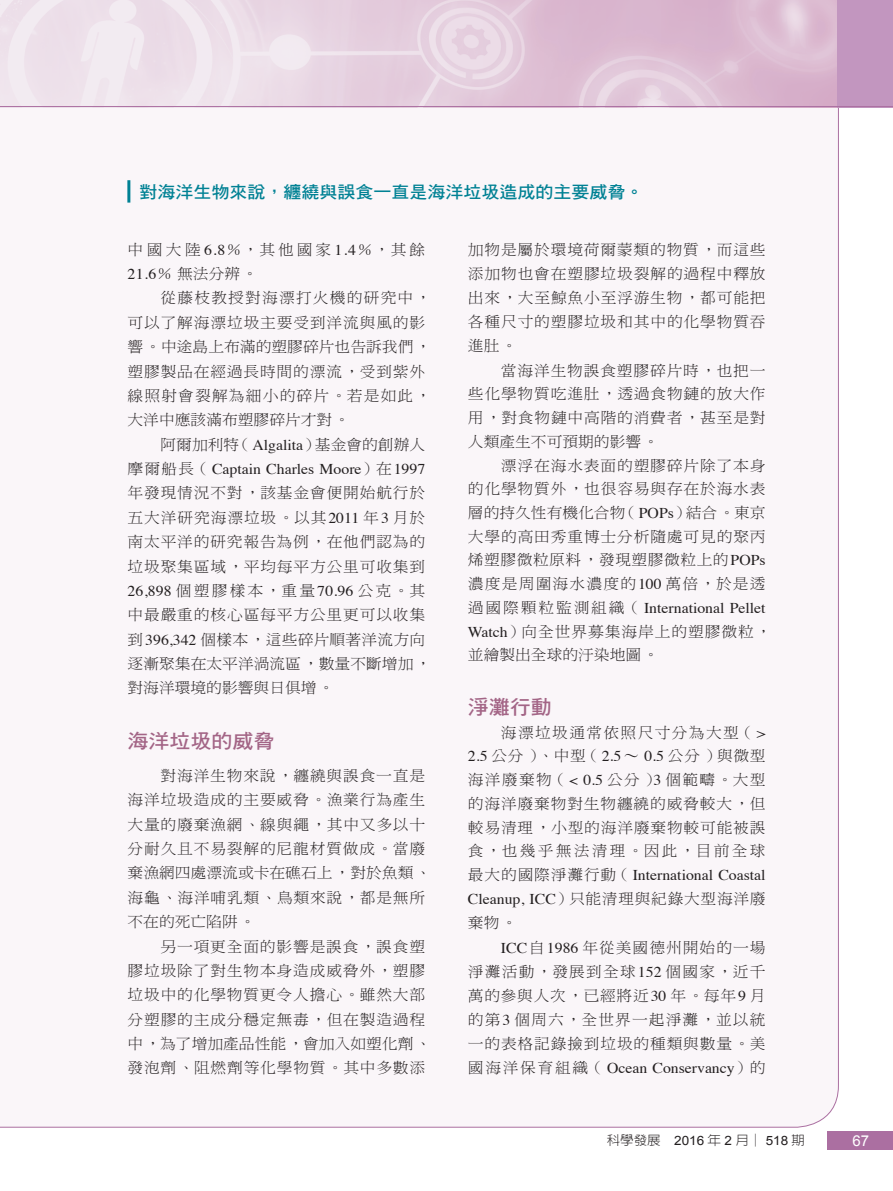
<style>
.page{position:relative;width:893px;height:1191px;background:#fff}
.page>*{position:absolute;margin:0;border:0;box-sizing:border-box;transform-origin:0 0}
.B_一般大標{font:19.95px "DF Hei Std W7";color:#a36586;scale:1.05 1}
.B_一般_抽言{font:17.1px "DF Hei Std W7";color:#008194;scale:1.05 1}
.內文{font:15px/24.3px "DF Ming Std W3";letter-spacing:.05em;color:#231f20;scale:1.05 1}
.內文-2{font:15px/24.3px "DF Ming Std W3";letter-spacing:.19em;color:#231f20;scale:1.05 1}
.t1{font:15px "Arial";color:#fff}
.t2{font:300 12.9px "AR New Hei B5";color:#231f20;scale:1.05 1}
.s1{font-family:"Times"}
.s2{font-family:"Arial";font-weight:400}
</style>
<div class="page">
<div style="left:828px;top:1131px;width:65px;height:18px;background:#ab6fa1"></div>
<div style="left:0;top:107px;width:839px;height:1021px;background:#faf6f9"></div>
<img style="left:0;top:0;width:838px;height:106px">
<div style="left:838px;top:0;width:55px;height:107px;background:#c296bf"></div>
<hr style="left:0;top:106px;width:893px;height:1px;background:#ab6fa1">
<hr style="left:127px;top:180px;width:3px;height:23px;background:#008194">
<p class="B_一般_抽言" style="left:140px;top:182px;width:481px">對海洋生物來說，纏繞與誤食一直是海洋垃圾造成的主要威脅。</p>
<p class="內文-2" style="left:128px;top:237px;width:285px">中國大陸 <span class="s1">6.8</span>％，其他國家 <span class="s1">1.4</span>％，其餘<br><span class="s1">21.6</span>％無法分辨。</p>
<p class="內文" style="left:128px;top:286px;width:291px;text-indent:33px">從藤枝教授對海漂打火機的研究中，可以了解海漂垃圾主要受到洋流與風的影響。中途島上布滿的塑膠碎片也告訴我們，塑膠製品在經過長時間的漂流，受到紫外線照射會裂解為細小的碎片。若是如此，大洋中應該滿布塑膠碎片才對。</p>
<p class="內文" style="left:128px;top:432px;width:291px;text-indent:33px">阿爾加利特（<span class="s1">Algalita</span>）基金會的創辦人摩爾船長（ <span class="s1">Captain Charles Moore</span>）在<span class="s1">1997</span>年發現情況不對，該基金會便開始航行於五大洋研究海漂垃圾。以其<span class="s1">2011</span> 年<span class="s1">3</span> 月於南太平洋的研究報告為例，在他們認為的垃圾聚集區域，平均每平方公里可收集到<br><span class="s1">26,898</span> 個塑膠樣本，重量<span class="s1">70.96</span> 公克。其中最嚴重的核心區每平方公里更可以收集到<span class="s1">396,342</span> 個樣本，這些碎片順著洋流方向逐漸聚集在太平洋渦流區，數量不斷增加，對海洋環境的影響與日俱增。</p>
<p class="B_一般大標" style="left:128px;top:730px;width:141px">海洋垃圾的威脅</p>
<p class="內文" style="left:128px;top:763px;width:291px;text-indent:33px">對海洋生物來說，纏繞與誤食一直是海洋垃圾造成的主要威脅。漁業行為產生大量的廢棄漁網、線與繩，其中又多以十分耐久且不易裂解的尼龍材質做成。當廢棄漁網四處漂流或卡在礁石上，對於魚類、海龜、海洋哺乳類、鳥類來說，都是無所不在的死亡陷阱。</p>
<p class="內文" style="left:128px;top:933px;width:291px;text-indent:33px">另一項更全面的影響是誤食，誤食塑膠垃圾除了對生物本身造成威脅外，塑膠垃圾中的化學物質更令人擔心。雖然大部分塑膠的主成分穩定無毒，但在製造過程中，為了增加產品性能，會加入如塑化劑、發泡劑、阻燃劑等化學物質。其中多數添</p>
<p class="內文" style="left:468px;top:237px;width:285px;text-align:justify">加物是屬於環境荷爾蒙類的物質，而這些添加物也會在塑膠垃圾裂解的過程中釋放出來，大至鯨魚小至浮游生物，都可能把各種尺寸的塑膠垃圾和其中的化學物質吞進肚。</p>
<p class="內文" style="left:468px;top:358px;width:285px;line-height:23.7px;text-align:justify;text-indent:33px">當海洋生物誤食塑膠碎片時，也把一些化學物質吃進肚，透過食物鏈的放大作用，對食物鏈中高階的消費者，甚至是對人類產生不可預期的影響。</p>
<p class="內文" style="left:468px;top:453px;width:291px;line-height:23.7px;text-indent:33px">漂浮在海水表面的塑膠碎片除了本身的化學物質外，也很容易與存在於海水表層的持久性有機化合物（<span class="s1">POPs</span>）結合。東京大學的高田秀重博士分析隨處可見的聚丙烯塑膠微粒原料，發現塑膠微粒上的<span class="s1">POPs</span>濃度是周圍海水濃度的<span class="s1">100</span> 萬倍，於是透過國際顆粒監測組織（ <span class="s1">International Pellet<br>Watch</span>）向全世界募集海岸上的塑膠微粒，並繪製出全球的汙染地圖。</p>
<p class="B_一般大標" style="left:468px;top:696px;width:81px">淨灘行動</p>
<p class="內文" style="left:468px;top:720px;width:285px;line-height:23.9px;text-align:justify;text-indent:33px">海漂垃圾通常依照尺寸分為大型（ <span class="s1">&gt; 2.5</span> 公分）、中型（<span class="s1">2.5</span>∼ <span class="s1">0.5</span> 公分）與微型海洋廢棄物（ <span class="s1">&lt; 0.5</span> 公分）<span class="s1">3</span> 個範疇。大型的海洋廢棄物對生物纏繞的威脅較大，但較易清理，小型的海洋廢棄物較可能被誤食，也幾乎無法清理。因此，目前全球最大的國際淨灘行動（ <span class="s1">International Coastal Cleanup, ICC</span>）只能清理與紀錄大型海洋廢棄物。</p>
<p class="內文" style="left:468px;top:935px;width:285px;text-align:justify;text-indent:33px"><span class="s1">ICC</span>自<span class="s1">1986</span> 年從美國德州開始的一場淨灘活動，發展到全球<span class="s1">152</span> 個國家，近千萬的參與人次，已經將近<span class="s1">30</span> 年。每年<span class="s1">9</span> 月的第<span class="s1">3</span> 個周六，全世界一起淨灘，並以統一的表格記錄撿到垃圾的種類與數量。美國海洋保育組織（ <span class="s1">Ocean Conservancy</span>）的</p>
<p class="t2" style="left:607px;top:1133px;width:190px">科學發展 <span class="s2">2016</span> 年 <span class="s2">2</span> 月│ <span class="s2">518</span> 期</p>
<p class="t1" style="left:852px;top:1131px;width:18px">67</p>
</div>
